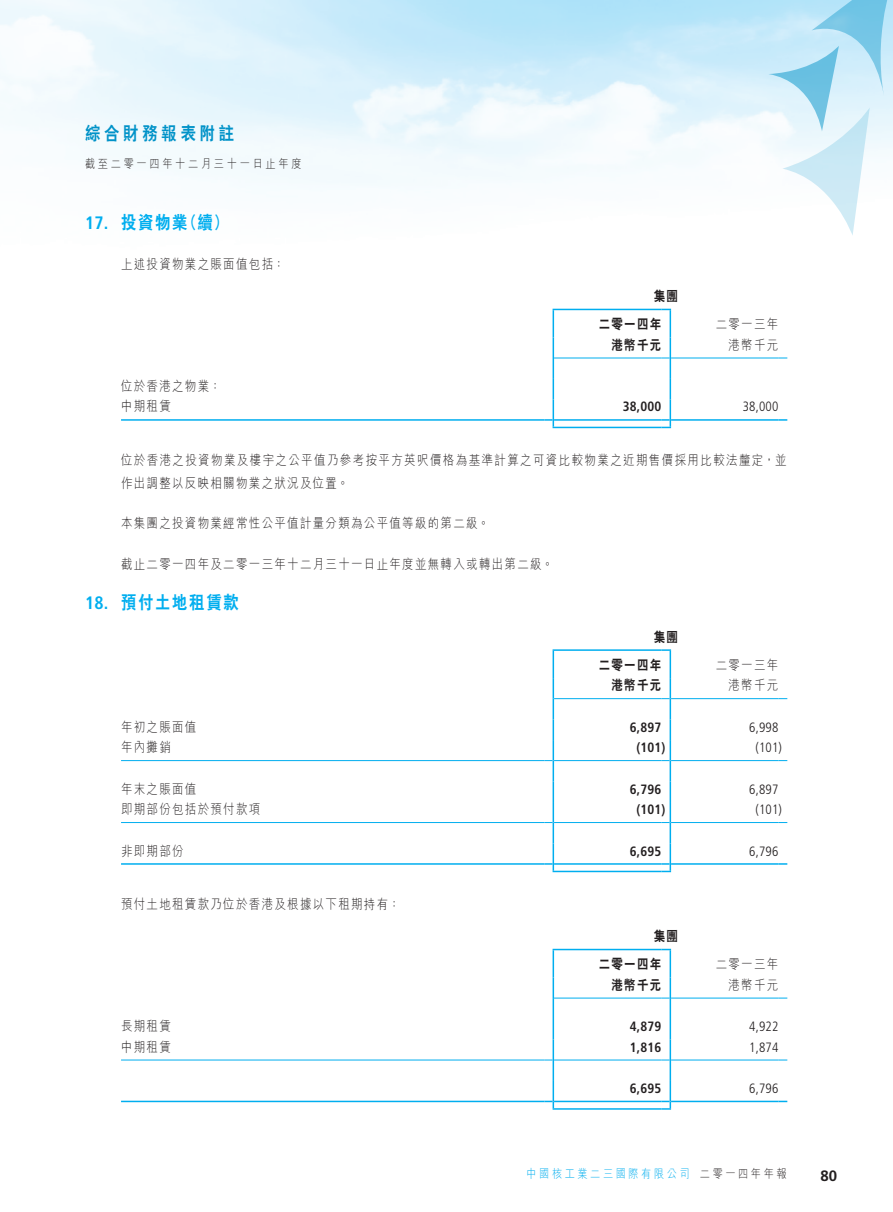
<style>
.page{position:relative;width:893px;height:1212px;background:#fff}
.page>*{position:absolute;margin:0;border:0;box-sizing:border-box;transform-origin:0 0}
._03_H1{font:800 18px "C Hei 2 HK";letter-spacing:.115em;color:#00aeef;scale:.85 1}
.t1{font:800 18px "C Hei 2 HK";letter-spacing:.25em;color:#0092c8;scale:.85 1}
._03_H1-2{font:700 condensed 18px "Frutiger LT Std";color:#00aeef}
.t2{font:700 15px "Frutiger LT Std";color:#231f20}
._12___P2{font:300 13.5px/22.5px "M Hei HK";letter-spacing:.115em;color:#231f20;scale:.85 1}
._15_Table_Stub{font:300 13.5px "M Hei HK";letter-spacing:.115em;color:#231f20;scale:.85 1}
._31_table_tab_6pt{font:300 condensed 13.5px "Frutiger LT Std";letter-spacing:.01em;color:#231f20}
._31_table_tab_6pt-2{font:700 condensed 13.5px "Frutiger LT Std";letter-spacing:.015em;color:#231f20}
._31_table_tab_6pt-3{font:800 13.5px "C Hei 2 HK";letter-spacing:.115em;color:#231f20;scale:.85 1}
._31_table_tab_6pt-4{font:300 13.5px "M Hei HK";letter-spacing:.115em;color:#231f20;scale:.85 1}
.t3{font:300 12px "M Hei HK";letter-spacing:.265em;color:#231f20;scale:.85 1}
.t4{font:300 12px "M Hei HK";letter-spacing:.25em;color:#00aeef;scale:.85 1}
</style>
<div class="page">
<svg style="left:768px;top:0;width:125px;height:236px"></svg>
<hr style="left:554px;top:358px;width:107px;height:1px;background:#00aeef">
<hr style="left:671px;top:358px;width:107px;height:1px;background:#00aeef">
<hr style="left:121px;top:419px;width:423px;height:2px;background:#00aeef">
<hr style="left:554px;top:419px;width:107px;height:2px;background:#00aeef">
<hr style="left:671px;top:419px;width:107px;height:2px;background:#00aeef">
<svg style="left:778px;top:419px;width:9px;height:2px"></svg>
<hr style="left:553px;top:309px;width:108px;height:1px;background:#00aeef">
<svg style="left:544px;top:310px;width:10px;height:117px"></svg>
<hr style="left:553px;top:427px;width:108px;height:1px;background:#00aeef">
<svg style="left:661px;top:309px;width:10px;height:119px"></svg>
<hr style="left:554px;top:698px;width:107px;height:1px;background:#00aeef">
<hr style="left:671px;top:698px;width:107px;height:1px;background:#00aeef">
<hr style="left:121px;top:760px;width:423px;height:1px;background:#00aeef">
<hr style="left:554px;top:760px;width:107px;height:1px;background:#00aeef">
<hr style="left:671px;top:760px;width:107px;height:1px;background:#00aeef">
<hr style="left:121px;top:822px;width:423px;height:1px;background:#00aeef">
<hr style="left:554px;top:822px;width:107px;height:1px;background:#00aeef">
<hr style="left:671px;top:822px;width:107px;height:1px;background:#00aeef">
<hr style="left:121px;top:863px;width:423px;height:2px;background:#00aeef">
<hr style="left:554px;top:863px;width:107px;height:2px;background:#00aeef">
<hr style="left:671px;top:863px;width:107px;height:2px;background:#00aeef">
<svg style="left:778px;top:863px;width:9px;height:2px"></svg>
<hr style="left:553px;top:649px;width:108px;height:2px;background:#00aeef">
<svg style="left:544px;top:651px;width:10px;height:220px"></svg>
<hr style="left:553px;top:871px;width:108px;height:1px;background:#00aeef">
<svg style="left:661px;top:649px;width:10px;height:223px"></svg>
<hr style="left:554px;top:998px;width:107px;height:1px;background:#00aeef">
<hr style="left:671px;top:998px;width:107px;height:1px;background:#00aeef">
<hr style="left:121px;top:1059px;width:423px;height:1px;background:#00aeef">
<hr style="left:554px;top:1059px;width:107px;height:1px;background:#00aeef">
<hr style="left:671px;top:1059px;width:107px;height:1px;background:#00aeef">
<hr style="left:121px;top:1101px;width:423px;height:1px;background:#00aeef">
<hr style="left:554px;top:1101px;width:107px;height:1px;background:#00aeef">
<hr style="left:671px;top:1101px;width:107px;height:1px;background:#00aeef">
<hr style="left:553px;top:949px;width:108px;height:1px;background:#00aeef">
<svg style="left:544px;top:950px;width:10px;height:158px"></svg>
<hr style="left:553px;top:1108px;width:108px;height:2px;background:#00aeef">
<svg style="left:661px;top:949px;width:10px;height:161px"></svg>
<h1 class="t1" style="left:85px;top:122px;width:177px">綜合財務報表附註</h1>
<p class="t3" style="left:85px;top:155px;width:256px">截至二零一四年十二月三十一日止年度</p>
<p class="_03_H1-2" style="left:85px;top:212px;width:25px">17.</p>
<p class="_03_H1" style="left:121px;top:210px;width:80px">投資物業</p>
<p class="_03_H1" style="left:182px;top:210px;width:56px">（續(</p>
<p class="_12___P2" style="left:121px;top:252px;width:194px">上述投資物業之賬面值包括：</p>
<p class="_15_Table_Stub" style="left:121px;top:376px;width:119px">位於香港之物業：</p>
<p class="_15_Table_Stub" style="left:121px;top:397px;width:60px">中期租賃</p>
<p class="_31_table_tab_6pt-3" style="left:654px;top:287px;width:30px">集團</p>
<p class="_31_table_tab_6pt-3" style="left:599px;top:315px;width:75px">二零一四年</p>
<p class="_31_table_tab_6pt-4" style="left:716px;top:315px;width:75px">二零一三年</p>
<p class="_31_table_tab_6pt-3" style="left:611px;top:335px;width:60px">港幣千元</p>
<p class="_31_table_tab_6pt-4" style="left:728px;top:335px;width:60px">港幣千元</p>
<p class="_31_table_tab_6pt-2" style="left:623px;top:399px;width:40px">38,000</p>
<p class="_31_table_tab_6pt" style="left:743px;top:399px;width:37px">38,000</p>
<p class="_03_H1-2" style="left:85px;top:592px;width:25px">18.</p>
<p class="_12___P2" style="left:121px;top:448px;width:785px">位於香港之投資物業及樓宇之公平值乃參考按平方英呎價格為基準計算之可資比較物業之近期售價採用比較法釐定，並作出調整以反映相關物業之狀況及位置。</p>
<p class="_12___P2" style="left:121px;top:511px;width:435px">本集團之投資物業經常性公平值計量分類為公平值等級的第二級。</p>
<p class="_12___P2" style="left:121px;top:552px;width:510px">截止二零一四年及二零一三年十二月三十一日止年度並無轉入或轉出第二級。</p>
<p class="_03_H1" style="left:121px;top:591px;width:140px">預付土地租賃款</p>
<p class="_31_table_tab_6pt-3" style="left:654px;top:628px;width:30px">集團</p>
<p class="_31_table_tab_6pt-3" style="left:599px;top:656px;width:75px">二零一四年</p>
<p class="_31_table_tab_6pt-4" style="left:716px;top:655px;width:75px">二零一三年</p>
<p class="_31_table_tab_6pt-3" style="left:611px;top:676px;width:60px">港幣千元</p>
<p class="_31_table_tab_6pt-4" style="left:728px;top:676px;width:60px">港幣千元</p>
<p class="_15_Table_Stub" style="left:121px;top:717px;width:90px">年初之賬面值</p>
<p class="_31_table_tab_6pt-2" style="left:630px;top:719px;width:33px">6,897</p>
<p class="_31_table_tab_6pt" style="left:749px;top:719px;width:31px">6,998</p>
<p class="_15_Table_Stub" style="left:121px;top:738px;width:60px">年內攤銷</p>
<p class="_31_table_tab_6pt-2" style="left:636px;top:739px;width:30px">)101(</p>
<p class="_31_table_tab_6pt" style="left:755px;top:740px;width:28px">)101(</p>
<p class="_15_Table_Stub" style="left:121px;top:779px;width:90px">年末之賬面值</p>
<p class="_31_table_tab_6pt-2" style="left:630px;top:781px;width:33px">6,796</p>
<p class="_31_table_tab_6pt" style="left:749px;top:781px;width:31px">6,897</p>
<p class="_15_Table_Stub" style="left:121px;top:800px;width:165px">即期部份包括於預付款項</p>
<p class="_31_table_tab_6pt-2" style="left:636px;top:801px;width:30px">)101(</p>
<p class="_31_table_tab_6pt" style="left:755px;top:802px;width:28px">)101(</p>
<p class="_15_Table_Stub" style="left:121px;top:841px;width:75px">非即期部份</p>
<p class="_31_table_tab_6pt-2" style="left:630px;top:843px;width:33px">6,695</p>
<p class="_31_table_tab_6pt" style="left:749px;top:843px;width:31px">6,796</p>
<p class="_12___P2" style="left:121px;top:892px;width:329px">預付土地租賃款乃位於香港及根據以下租期持有：</p>
<p class="_15_Table_Stub" style="left:121px;top:1016px;width:60px">長期租賃</p>
<p class="_15_Table_Stub" style="left:121px;top:1037px;width:60px">中期租賃</p>
<p class="_31_table_tab_6pt-3" style="left:654px;top:927px;width:30px">集團</p>
<p class="_31_table_tab_6pt-3" style="left:599px;top:955px;width:75px">二零一四年</p>
<p class="_31_table_tab_6pt-4" style="left:716px;top:955px;width:75px">二零一三年</p>
<p class="_31_table_tab_6pt-3" style="left:611px;top:975px;width:60px">港幣千元</p>
<p class="_31_table_tab_6pt-4" style="left:728px;top:975px;width:60px">港幣千元</p>
<p class="_31_table_tab_6pt-2" style="left:630px;top:1018px;width:33px">4,879</p>
<p class="_31_table_tab_6pt" style="left:749px;top:1019px;width:31px">4,922</p>
<p class="_31_table_tab_6pt-2" style="left:630px;top:1039px;width:33px">1,816</p>
<p class="_31_table_tab_6pt" style="left:749px;top:1039px;width:31px">1,874</p>
<p class="_31_table_tab_6pt-2" style="left:630px;top:1080px;width:33px">6,695</p>
<p class="_31_table_tab_6pt" style="left:749px;top:1080px;width:31px">6,796</p>
<p class="t4" style="left:527px;top:1165px;width:193px">中國核工業二三國際有限公司</p>
<p class="t3" style="left:700px;top:1165px;width:103px">二零一四年年報</p>
<p class="t2" style="left:820px;top:1167px;width:18px">80</p>
</div>
